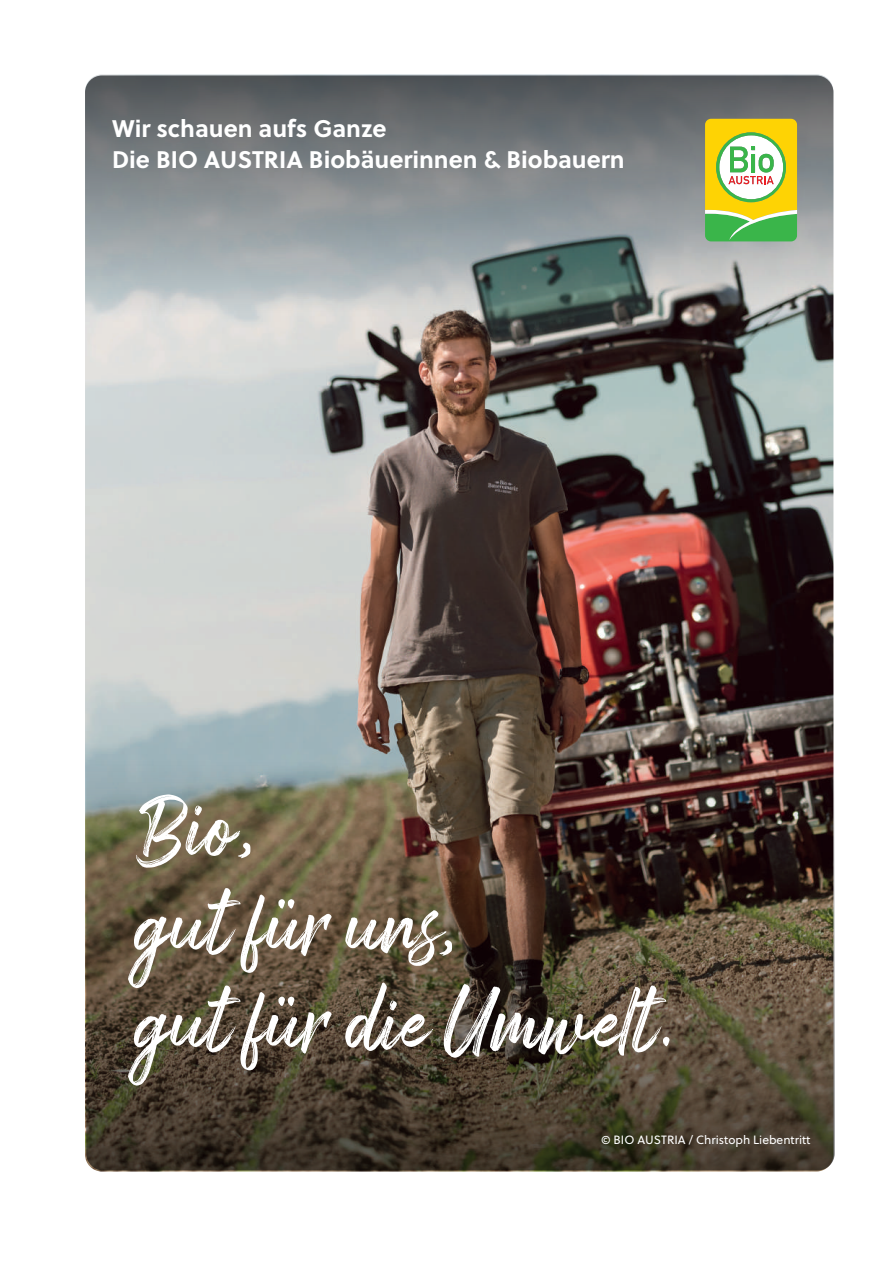
<style>
.page{position:relative;width:893px;height:1263px;background:#fff}
.page>*{position:absolute;margin:0;border:0;box-sizing:border-box;transform-origin:0 0}
.t1{font:79.5px/97.5px "Arsilon";color:#fff}
.t2{font:700 24px/31.5px "Soleil";color:#fff}
.t3{font:12px "Soleil";color:#fff}
</style>
<div class="page">
<img style="left:85px;top:74px;width:748px;height:1097px">
<svg style="left:85px;top:75px;width:748px;height:275px;background:#858a8c"></svg>
<svg style="left:705px;top:119px;width:92px;height:122px"></svg>
<img style="left:86px;top:690px;width:749px;height:480px;border-radius:17px">
<p class="t2" style="left:112px;top:113px;width:514px">Wir schauen aufs Ganze<br>Die BIO AUSTRIA Biobäuerinnen &amp; Biobauern</p>
<h1 class="t1" style="left:136px;top:775px;width:541px">Bio,<br>gut für uns,<br>gut für die Umwelt.</h1>
<p class="t3" style="left:601px;top:1132px;width:211px">© BIO AUSTRIA / Christoph Liebentritt</p>
</div>
